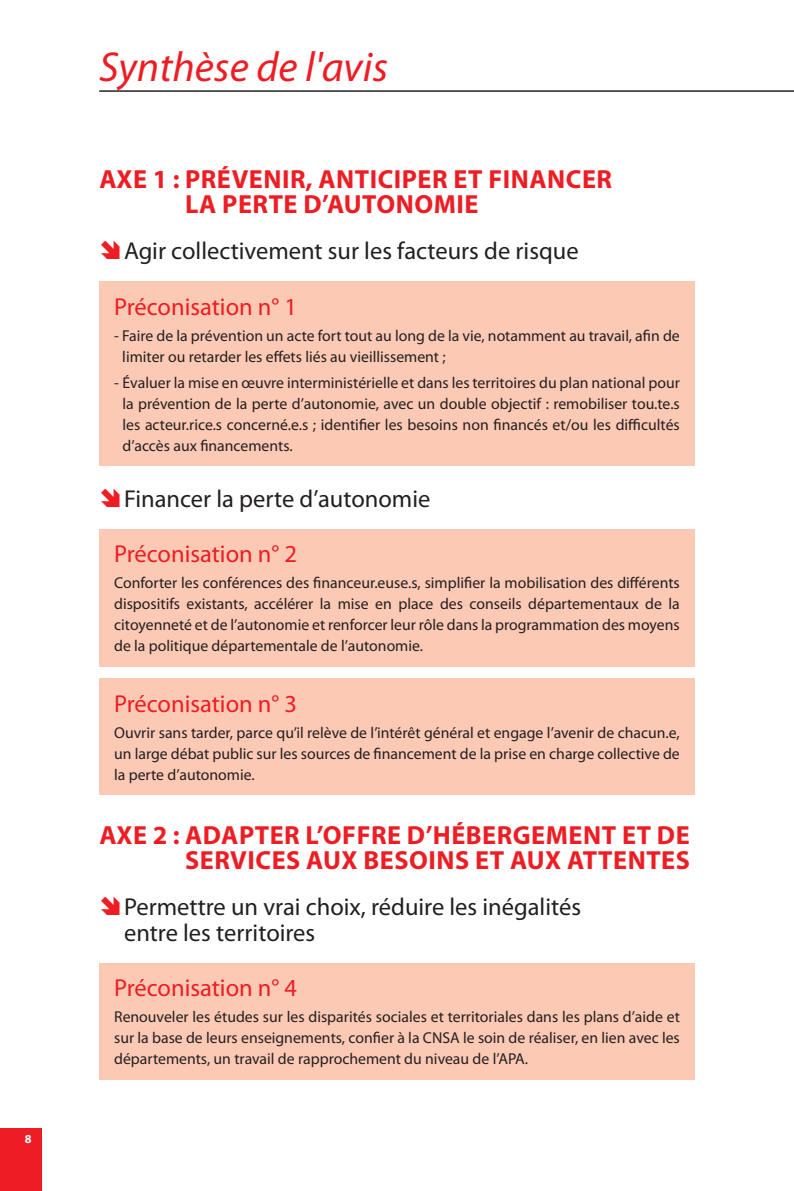
<style>
.page{position:relative;width:794px;height:1191px;background:#fff}
.page>*{position:absolute;margin:0;border:0;box-sizing:border-box;transform-origin:0 0}
.t1{font:italic 42px "Myriad Pro";color:#ee1d23}
.Titre_4_Section{font:700 26.25px/24.5px "Myriad Pro";letter-spacing:.02em;color:#ee1d23}
.t2{font:24.5px/26.2px "Myriad Pro";color:#231f20}
.Alinéa{font:24.5px "Myriad Pro";color:#ee1d23}
.Alinéa-2{font:15.75px/21px "Myriad Pro";color:#231f20;text-align:justify}
.t3{font:700 12.25px "Myriad Pro";color:#fff}
</style>
<div class="page">
<div style="left:0;top:1129px;width:42px;height:62px;background:#ee1d23"></div>
<hr style="left:99px;top:91px;width:695px;height:1px;background:#231f20">
<div style="left:99px;top:281px;width:595px;height:184px;background:#fcc9b4"></div>
<div style="left:99px;top:529px;width:595px;height:137px;background:#fcc9b4"></div>
<div style="left:99px;top:678px;width:595px;height:116px;background:#fcc9b4"></div>
<div style="left:99px;top:963px;width:595px;height:116px;background:#fcc9b4"></div>
<p class="t3" style="left:25px;top:1131px;width:8px">8</p>
<h1 class="t1" style="left:99px;top:44px;width:290px">Synthèse de l'avis</h1>
<p class="Titre_4_Section" style="left:185px;top:166px;width:428px;text-indent:-86px">AXE 1 : PRÉVENIR, ANTICIPER ET FINANCER<br>LA PERTE D’AUTONOMIE</p>
<p class="t2" style="left:124px;top:237px;width:456px">Agir collectivement sur les facteurs de risque</p>
<p class="Alinéa" style="left:114px;top:291px;width:184px">Préconisation n° 1</p>
<p class="Alinéa-2" style="left:122px;top:324px;width:559px;text-indent:-8px">- Faire de la prévention un acte fort tout au long de la vie, notamment au travail, afin de limiter ou retarder les effets liés au vieillissement ;</p>
<p class="Alinéa-2" style="left:122px;top:371px;width:559px;text-indent:-8px">- Évaluer la mise en œuvre interministérielle et dans les territoires du plan national pour la prévention de la perte d’autonomie, avec un double objectif : remobiliser tou.te.s les acteur.rice.s concerné.e.s ; identifier les besoins non financés et/ou les difficultés d’accès aux financements.</p>
<p class="t2" style="left:124px;top:485px;width:308px">Financer la perte d’autonomie</p>
<p class="Alinéa" style="left:114px;top:539px;width:184px">Préconisation n° 2</p>
<p class="Alinéa-2" style="left:114px;top:572px;width:567px">Conforter les conférences des financeur.euse.s, simplifier la mobilisation des différents dispositifs existants, accélérer la mise en place des conseils départementaux de la citoyenneté et de l’autonomie et renforcer leur rôle dans la programmation des moyens de la politique départementale de l’autonomie.</p>
<p class="Alinéa" style="left:114px;top:688px;width:184px">Préconisation n° 3</p>
<p class="Alinéa-2" style="left:114px;top:721px;width:567px">Ouvrir sans tarder, parce qu’il relève de l’intérêt général et engage l’avenir de chacun.e, un large débat public sur les sources de financement de la prise en charge collective de la perte d’autonomie.</p>
<p class="Titre_4_Section" style="left:99px;top:822px;width:592px;text-align:right">AXE 2 : ADAPTER L’OFFRE D’HÉBERGEMENT ET DE<br>SERVICES AUX BESOINS ET AUX ATTENTES</p>
<p class="t2" style="left:124px;top:893px;width:458px">Permettre un vrai choix, réduire les inégalités entre les territoires</p>
<p class="Alinéa" style="left:114px;top:973px;width:184px">Préconisation n° 4</p>
<p class="Alinéa-2" style="left:114px;top:1006px;width:567px">Renouveler les études sur les disparités sociales et territoriales dans les plans d’aide et sur la base de leurs enseignements, confier à la CNSA le soin de réaliser, en lien avec les départements, un travail de rapprochement du niveau de l’APA.</p>
</div>
